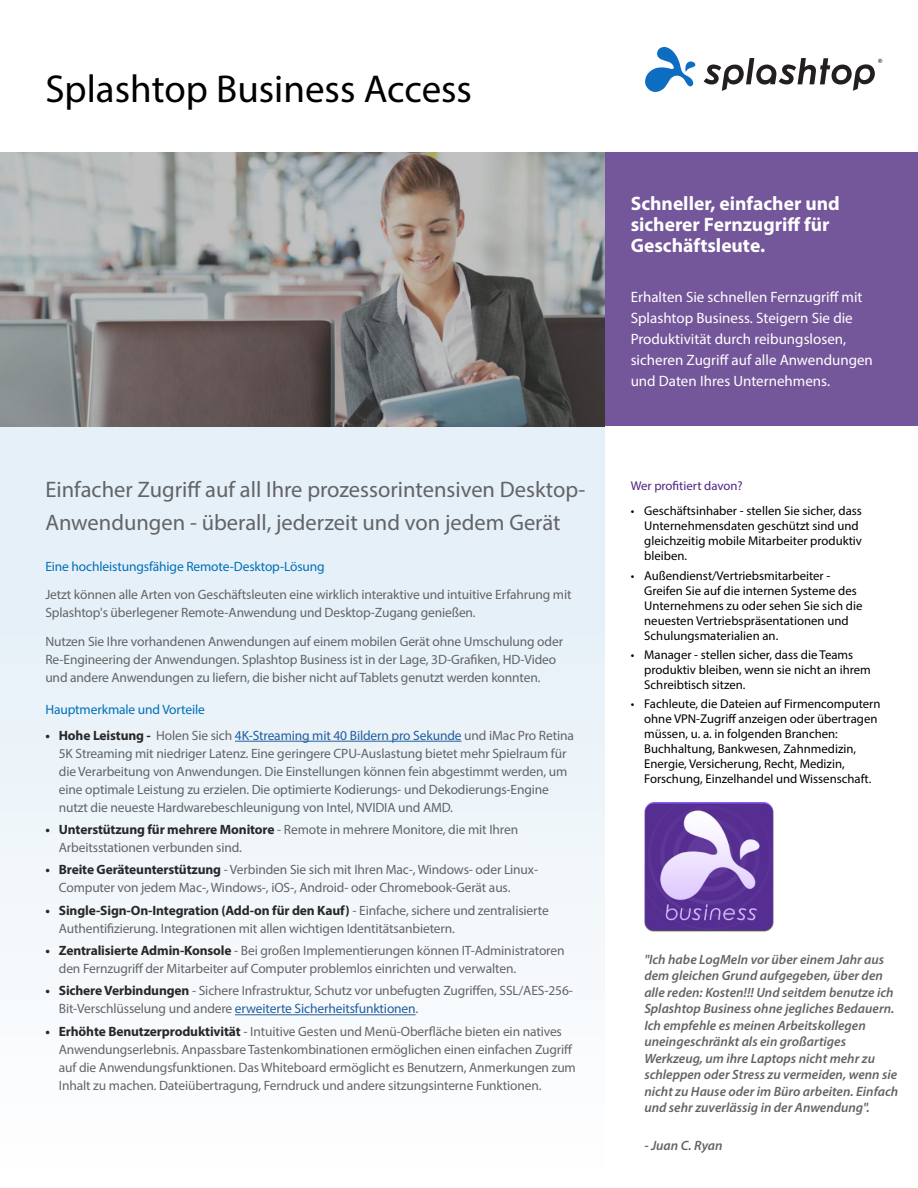
<style>
.page{position:relative;width:918px;height:1188px;background:#fff}
.page>*{position:absolute;margin:0;border:0;box-sizing:border-box;transform-origin:0 0}
.t1{font:39px "Myriad Pro";color:#000}
.t2{font:22.5px/33px "Myriad Pro";color:#636466}
.t3{font:700 19.5px/21px "Myriad Pro";color:#fff}
.t4{font:15px/21px "Myriad Pro";color:#fff}
.t5{font:13.5px/18px "Myriad Pro";letter-spacing:-.01em;color:#636466}
.t6{font:italic 600 13.5px/16.5px "Myriad Pro";color:#636466}
.t7{font:13.5px "Myriad Pro";letter-spacing:-.01em;color:#0070b8}
.t8{font:12.75px/15px "Myriad Pro";color:#000}
.t9{font:12.75px "Myriad Pro";color:#512481}
.s1{font-weight:700;color:#292829}
.s2{color:#215e9e}
</style>
<div class="page">
<div style="left:0;top:426px;width:605px;height:762px;background:linear-gradient(to bottom,#e1edf7,#fefefe)"></div>
<div style="left:591px;top:142px;width:327px;height:285px;background:#fff"></div>
<div style="left:605px;top:152px;width:313px;height:274px;background:#74569a"></div>
<hr style="left:235px;top:741px;width:227px;height:1px;background:#215e9e">
<hr style="left:235px;top:1014px;width:181px;height:1px;background:#215e9e">
<img style="left:0;top:152px;width:605px;height:274px">
<svg style="left:704px;top:58px;width:178px;height:33px"></svg>
<svg style="left:645px;top:47px;width:51px;height:45px"></svg>
<img style="left:644px;top:802px;width:130px;height:130px">
<h1 class="t1" style="left:45px;top:65px;width:428px">Splashtop Business Access</h1>
<h2 class="t2" style="left:45px;top:473px;width:542px">Einfacher Zugriff auf all Ihre prozessorintensiven Desktop-<br>Anwendungen - überall, jederzeit und von jedem Gerät</h2>
<p class="t7" style="left:45px;top:558px;width:281px">Eine hochleistungsfähige Remote-Desktop-Lösung</p>
<p class="t5" style="left:45px;top:586px;width:528px">Jetzt können alle Arten von Geschäftsleuten eine wirklich interaktive und intuitive Erfahrung mit<br>Splashtop's überlegener Remote-Anwendung und Desktop-Zugang genießen.</p>
<p class="t5" style="left:45px;top:632px;width:519px">Nutzen Sie Ihre vorhandenen Anwendungen auf einem mobilen Gerät ohne Umschulung oder<br>Re-Engineering der Anwendungen. Splashtop Business ist in der Lage, 3D-Grafiken, HD-Video und andere Anwendungen zu liefern, die bisher nicht auf Tablets genutzt werden konnten.</p>
<p class="t7" style="left:45px;top:701px;width:161px">Hauptmerkmale und Vorteile</p>
<p class="t5" style="left:59px;top:726px;width:517px;text-indent:-13px"><span class="s1">• Hohe Leistung -</span> Holen Sie sich <span class="s2">4K-Streaming mit 40 Bildern pro Sekunde</span> und iMac Pro Retina 5K Streaming mit niedriger Latenz. Eine geringere CPU-Auslastung bietet mehr Spielraum für die Verarbeitung von Anwendungen. Die Einstellungen können fein abgestimmt werden, um eine optimale Leistung zu erzielen. Die optimierte Kodierungs- und Dekodierungs-Engine nutzt die neueste Hardwarebeschleunigung von Intel, NVIDIA und AMD.</p>
<p class="t5" style="left:59px;top:820px;width:461px;text-indent:-13px"><span class="s1">• Unterstützung für mehrere Monitore</span> - Remote in mehrere Monitore, die mit Ihren<br>Arbeitsstationen verbunden sind.</p>
<p class="t5" style="left:59px;top:861px;width:481px;text-indent:-13px"><span class="s1">• Breite Geräteunterstützung</span> - Verbinden Sie sich mit Ihren Mac-, Windows- oder Linux-<br>Computer von jedem Mac-, Windows-, iOS-, Android- oder Chromebook-Gerät aus.</p>
<p class="t5" style="left:59px;top:901px;width:492px;text-indent:-13px"><span class="s1">• Single-Sign-On-Integration (Add-on für den Kauf)</span> - Einfache, sichere und zentralisierte<br>Authentifizierung. Integrationen mit allen wichtigen Identitätsanbietern.</p>
<p class="t5" style="left:59px;top:941px;width:507px;text-indent:-13px"><span class="s1">• Zentralisierte Admin-Konsole</span> - Bei großen Implementierungen können IT-Administratoren den Fernzugriff der Mitarbeiter auf Computer problemlos einrichten und verwalten.</p>
<p class="t5" style="left:59px;top:982px;width:516px;text-indent:-13px"><span class="s1">• Sichere Verbindungen</span> - Sichere Infrastruktur, Schutz vor unbefugten Zugriffen, SSL/AES-256-<br>Bit-Verschlüsselung und andere <span class="s2">erweiterte Sicherheitsfunktionen</span>.</p>
<p class="t5" style="left:59px;top:1022px;width:519px;text-indent:-13px"><span class="s1">• Erhöhte Benutzerproduktivität</span> - Intuitive Gesten und Menü-Oberfläche bieten ein natives Anwendungserlebnis. Anpassbare Tastenkombinationen ermöglichen einen einfachen Zugriff auf die Anwendungsfunktionen. Das Whiteboard ermöglicht es Benutzern, Anmerkungen zum Inhalt zu machen. Dateiübertragung, Ferndruck und andere sitzungsinterne Funktionen.</p>
<h3 class="t3" style="left:631px;top:192px;width:211px">Schneller, einfacher und sicherer Fernzugriff für<br>Geschäftsleute.</h3>
<p class="t4" style="left:631px;top:286px;width:244px">Erhalten Sie schnellen Fernzugriff mit Splashtop Business. Steigern Sie die Produktivität durch reibungslosen, sicheren Zugriff auf alle Anwendungen und Daten Ihres Unternehmens.</p>
<p class="t9" style="left:631px;top:478px;width:114px">Wer profitiert davon?</p>
<p class="t8" style="left:644px;top:503px;width:219px;text-indent:-14px">• Geschäftsinhaber - stellen Sie sicher, dass Unternehmensdaten geschützt sind und gleichzeitig mobile Mitarbeiter produktiv bleiben.</p>
<p class="t8" style="left:644px;top:568px;width:220px;text-indent:-14px">• Außendienst/Vertriebsmitarbeiter - Greifen Sie auf die internen Systeme des Unternehmens zu oder sehen Sie sich die neuesten Vertriebspräsentationen und Schulungsmaterialien an.</p>
<p class="t8" style="left:644px;top:647px;width:228px;text-indent:-14px">• Manager - stellen sicher, dass die Teams produktiv bleiben, wenn sie nicht an ihrem<br>Schreibtisch sitzen.</p>
<p class="t8" style="left:644px;top:696px;width:238px;text-indent:-14px">• Fachleute, die Dateien auf Firmencomputern ohne VPN-Zugriff anzeigen oder übertragen müssen, u. a. in folgenden Branchen:<br>Buchhaltung, Bankwesen, Zahnmedizin, Energie, Versicherung, Recht, Medizin, Forschung, Einzelhandel und Wissenschaft.</p>
<p class="t6" style="left:644px;top:951px;width:255px">"Ich habe LogMeIn vor über einem Jahr aus dem gleichen Grund aufgegeben, über den alle reden: Kosten!!! Und seitdem benutze ich Splashtop Business ohne jegliches Bedauern.<br>Ich empfehle es meinen Arbeitskollegen uneingeschränkt als ein großartiges Werkzeug, um ihre Laptops nicht mehr zu schleppen oder Stress zu vermeiden, wenn sie nicht zu Hause oder im Büro arbeiten. Einfach und sehr zuverlässig in der Anwendung".</p>
<p class="t6" style="left:644px;top:1137px;width:80px">- Juan C. Ryan</p>
</div>
